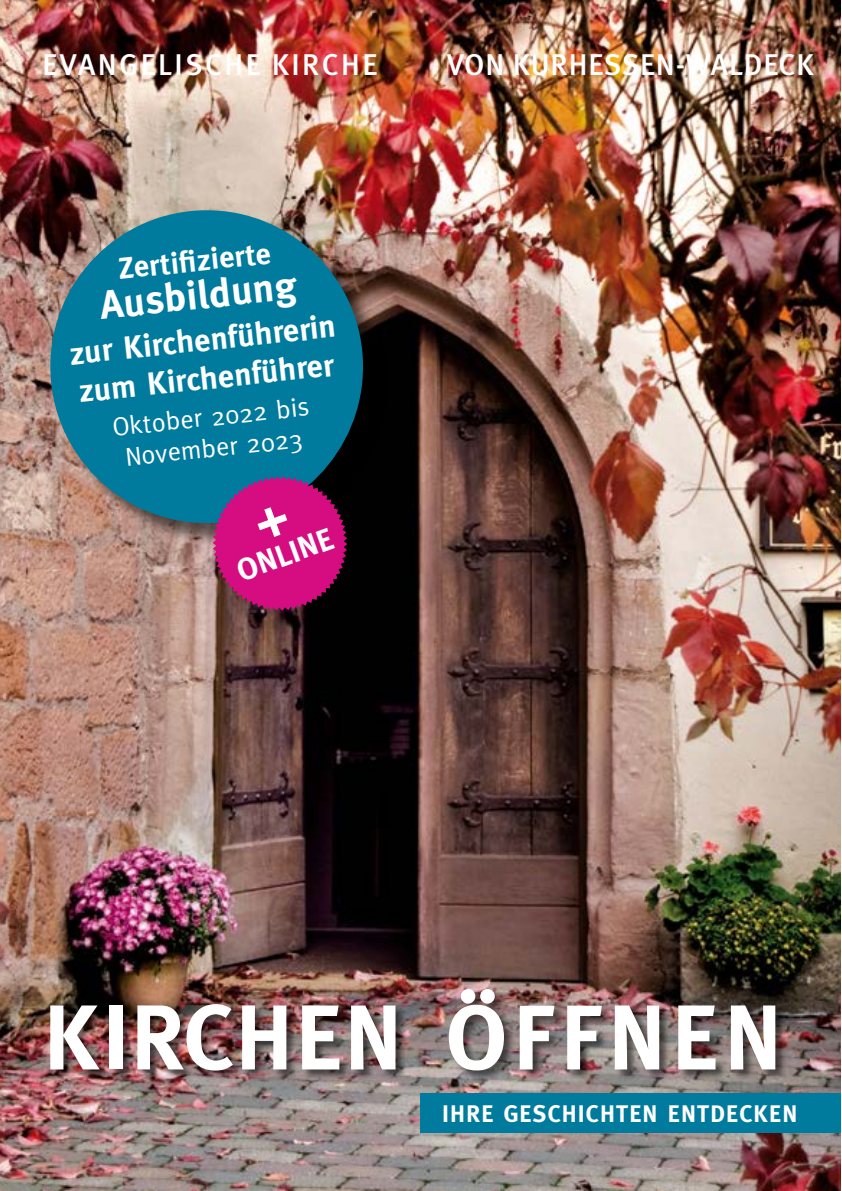
<style>
.page{position:relative;width:842px;height:1191px;background:#fff}
.page>*{position:absolute;margin:0;border:0;box-sizing:border-box;transform-origin:0 0}
.t1{font:700 92px "Meta";letter-spacing:.03em;color:#fff}
.t2{font:40px "Meta Bold LF";color:#fff}
.t3{font:700 32px/38.4px "Meta";color:#fff}
.t4{font:31px "Meta Bold LF";color:#fff}
.t5{font:500 30px "Meta";letter-spacing:.04em;color:#fff}
.t6{font:500 30px "Meta";letter-spacing:.08em;color:#fff}
.t7{font:30px "Meta Bold LF";color:#fff}
.t8{font:26px/31.2px "Meta";color:#fff;text-align:center}
.t9{font:700 24px "Meta";letter-spacing:.05em;color:#fff}
</style>
<div class="page">
<img style="left:0;top:0;width:840px;height:1191px">
<div style="left:50px;top:988px;width:737px;height:93px;background:#000;opacity:.55"></div>
<div style="left:54px;top:214px;width:334px;height:334px;background:#000;opacity:.55"></div>
<svg style="left:42px;top:202px;width:329px;height:329px;background:#24768c"></svg>
<div style="left:420px;top:1092px;width:420px;height:40px;background:#007b9d"></div>
<svg style="left:213px;top:476px;width:134px;height:135px;background:#a71c72"></svg>
<p class="t6" style="left:43px;top:47px;width:336px">EVANGELISCHE KIRCHE</p>
<p class="t5" style="left:447px;top:47px;width:368px">VON KURHESSEN-WALDECK</p>
<p class="t7" style="left:117px;top:251px;width:154px;rotate:-6deg">Zertifi zierte</p>
<p class="t2" style="left:97px;top:282px;width:199px;rotate:-6deg">Ausbildung</p>
<p class="t3" style="left:68px;top:334px;width:268px;rotate:-6deg">zur Kirchenführerin zum Kirchenführer</p>
<p class="t8" style="left:111px;top:411px;width:199px;rotate:-6deg">Oktober 2022 bis<br>November 2023</p>
<p class="t4" style="left:231px;top:554px;width:102px;rotate:-20deg">ONLINE</p>
<h1 class="t1" style="left:44px;top:984px;width:739px">KIRCHEN ÖFFNEN</h1>
<p class="t9" style="left:442px;top:1099px;width:357px">IHRE GESCHICHTEN ENTDECKEN</p>
</div>
